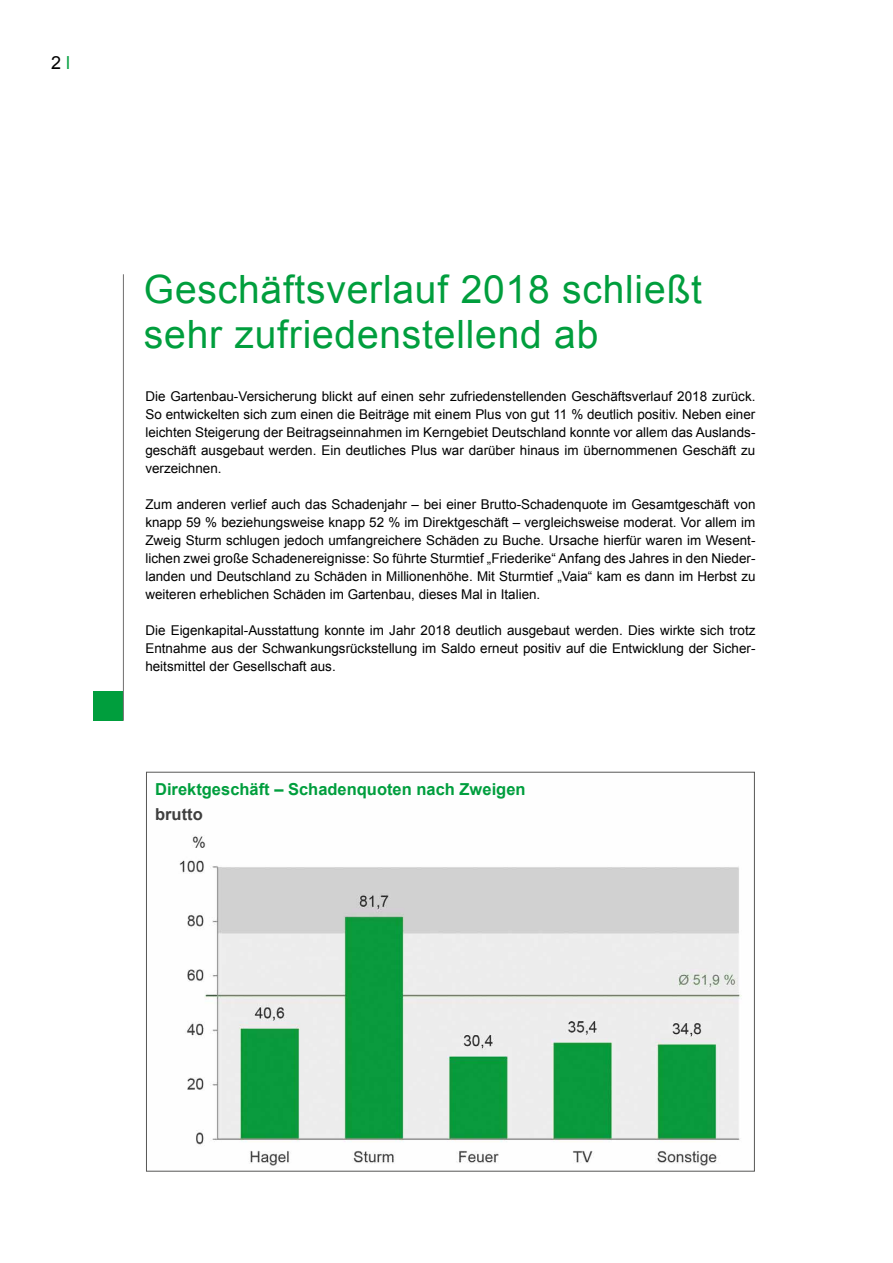
<style>
.page{position:relative;width:893px;height:1263px;background:#fff}
.page>*{position:absolute;margin:0;border:0;box-sizing:border-box;transform-origin:0 0}
.t1{font:39px/45px "Arial";letter-spacing:.02em;color:#009e3d}
.t2{font:18px "Arial";color:#000}
.t3{font:700 16.5px "Arial";color:#009e3d}
.t4{font:700 16.5px "Arial";color:#3f3f3f}
.t5{font:13.5px/18px "Arial";color:#000;text-align:justify}
.s1{color:#009e3d}
</style>
<div class="page">
<div style="left:93px;top:691px;width:30px;height:30px;background:#009e3d"></div>
<hr style="left:123px;top:274px;width:1px;height:447px;background:#706f6f">
<img style="left:179px;top:836px;width:563px;height:330px">
<h2 class="t2" style="left:51px;top:50px;width:21px">2 <span class="s1">l</span></h2>
<h1 class="t1" style="left:144px;top:267px;width:560px">Geschäftsverlauf 2018 schließt sehr zufriedenstellend ab</h1>
<p class="t5" style="left:145px;top:387px;width:612px">Die Gartenbau-Versicherung blickt auf einen sehr zufriedenstellenden Geschäftsverlauf 2018 zurück.<br>So entwickelten sich zum einen die Beiträge mit einem Plus von gut 11 % deutlich positiv. Neben einer leichten Steigerung der Beitragseinnahmen im Kerngebiet Deutschland konnte vor allem das Auslands&shy;geschäft ausgebaut werden. Ein deutliches Plus war darüber hinaus im übernommenen Geschäft zu verzeichnen.</p>
<p class="t5" style="left:145px;top:495px;width:612px">Zum anderen verlief auch das Schadenjahr – bei einer Brutto-Schadenquote im Gesamtgeschäft von knapp 59 % beziehungsweise knapp 52 % im Direktgeschäft – vergleichsweise moderat. Vor allem im Zweig Sturm schlugen jedoch umfangreichere Schäden zu Buche. Ursache hierfür waren im Wesent&shy;lichen zwei große Schadenereignisse: So führte Sturmtief „Friederike“ Anfang des Jahres in den Nieder&shy;landen und Deutschland zu Schäden in Millionenhöhe. Mit Sturmtief „Vaia“ kam es dann im Herbst zu weiteren erheblichen Schäden im Gartenbau, dieses Mal in Italien.</p>
<p class="t5" style="left:145px;top:621px;width:612px">Die Eigenkapital-Ausstattung konnte im Jahr 2018 deutlich ausgebaut werden. Dies wirkte sich trotz Entnahme aus der Schwankungsrückstellung im Saldo erneut positiv auf die Entwicklung der Sicher&shy;heitsmittel der Gesellschaft aus.</p>
<p class="t3" style="left:155px;top:778px;width:372px">Direktgeschäft – Schadenquoten nach Zweigen</p>
<p class="t4" style="left:155px;top:804px;width:49px">brutto</p>
</div>
